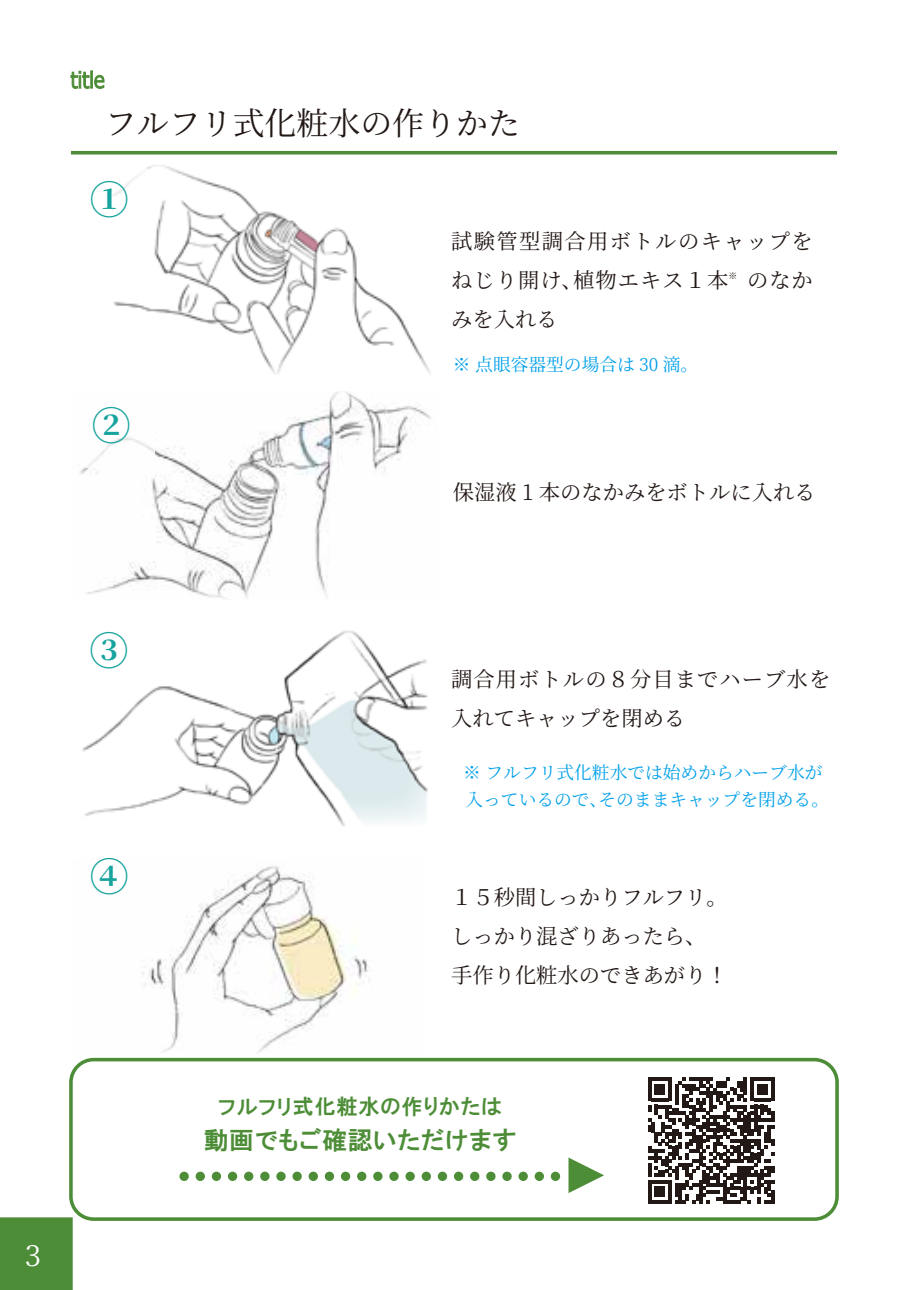
<style>
.page{position:relative;width:908px;height:1290px;background:#fff}
.page>*{position:absolute;margin:0;border:0;box-sizing:border-box;transform-origin:0 0}
.t1{font:700 39px "Noto Serif JP";color:#17a49e}
.t2{font:32px "Noto Serif JP";color:#221815}
.t3{font:28.25px "Noto Serif JP";color:#fff;scale:1.05 1}
.t4{font:24.75px "HGP Gothic E";letter-spacing:.03em;color:#4d8d37}
.t5{font:21.25px/39px "Noto Serif JP";color:#221815}
.t6{font:21.25px/39px "Noto Serif JP";letter-spacing:.065em;color:#221815}
.t7{font:21.25px/39px "Noto Serif JP";letter-spacing:.05em;color:#221815}
.t8{font:21.25px "HGP Gothic E";letter-spacing:.03em;color:#4d8d37}
.t9{font:17.75px/26.5px "Noto Serif JP";color:#00a0e9}
.t10{font:8.75px "Noto Serif JP";color:#221815}
</style>
<div class="page">
<div style="left:0;top:1217px;width:73px;height:73px;background:#4d8d37"></div>
<hr style="left:71px;top:151px;width:765px;height:3px;background:#4d8d37">
<svg style="left:70px;top:70px;width:35px;height:19px"></svg>
<div style="left:69px;top:1058px;width:769px;height:163px;border:4px solid #4d8d37;border-radius:23px"></div>
<img style="left:113px;top:165px;width:317px;height:209px">
<img style="left:80px;top:392px;width:351px;height:207px">
<img style="left:82px;top:630px;width:346px;height:196px">
<svg style="left:648px;top:1077px;width:126px;height:127px"></svg>
<hr style="left:770px;top:1190px;width:4px;height:14px;background:#221815">
<div style="left:373px;top:1171px;width:9px;height:10px;background:#4d8d37;border-radius:50%"></div>
<div style="left:389px;top:1171px;width:9px;height:10px;background:#4d8d37;border-radius:50%"></div>
<div style="left:405px;top:1171px;width:9px;height:10px;background:#4d8d37;border-radius:50%"></div>
<svg style="left:421px;top:1171px;width:10px;height:10px"></svg>
<svg style="left:437px;top:1171px;width:10px;height:10px"></svg>
<svg style="left:453px;top:1171px;width:10px;height:10px"></svg>
<div style="left:470px;top:1171px;width:9px;height:10px;background:#4d8d37;border-radius:50%"></div>
<div style="left:486px;top:1171px;width:9px;height:10px;background:#4d8d37;border-radius:50%"></div>
<div style="left:502px;top:1171px;width:9px;height:10px;background:#4d8d37;border-radius:50%"></div>
<div style="left:518px;top:1171px;width:9px;height:10px;background:#4d8d37;border-radius:50%"></div>
<svg style="left:534px;top:1171px;width:9px;height:10px"></svg>
<svg style="left:550px;top:1171px;width:10px;height:10px"></svg>
<svg style="left:568px;top:1157px;width:36px;height:36px"></svg>
<img style="left:142px;top:865px;width:226px;height:188px">
<div style="left:73px;top:843px;width:80px;height:77px;background:#fff;border-radius:15px"></div>
<div style="left:179px;top:1171px;width:10px;height:10px;background:#4d8d37;border-radius:50%"></div>
<svg style="left:195px;top:1171px;width:10px;height:10px"></svg>
<div style="left:212px;top:1171px;width:9px;height:10px;background:#4d8d37;border-radius:50%"></div>
<div style="left:228px;top:1171px;width:9px;height:10px;background:#4d8d37;border-radius:50%"></div>
<div style="left:244px;top:1171px;width:9px;height:10px;background:#4d8d37;border-radius:50%"></div>
<div style="left:260px;top:1171px;width:9px;height:10px;background:#4d8d37;border-radius:50%"></div>
<div style="left:276px;top:1171px;width:9px;height:10px;background:#4d8d37;border-radius:50%"></div>
<div style="left:292px;top:1171px;width:10px;height:10px;background:#4d8d37;border-radius:50%"></div>
<svg style="left:308px;top:1171px;width:10px;height:10px"></svg>
<svg style="left:324px;top:1171px;width:10px;height:10px"></svg>
<div style="left:341px;top:1171px;width:9px;height:10px;background:#4d8d37;border-radius:50%"></div>
<div style="left:357px;top:1171px;width:9px;height:10px;background:#4d8d37;border-radius:50%"></div>
<div style="left:73px;top:165px;width:80px;height:77px;background:#fff;border-radius:15px"></div>
<div style="left:75px;top:392px;width:80px;height:76px;background:#fff;border-radius:15px"></div>
<div style="left:72px;top:616px;width:81px;height:77px;background:#fff;border-radius:15px"></div>
<h2 class="t2" style="left:105px;top:105px;width:416px">フルフリ式化粧水の作りかた</h2>
<h1 class="t1" style="left:90px;top:177px;width:40px">①</h1>
<h1 class="t1" style="left:92px;top:404px;width:40px">②</h1>
<p class="t6" style="left:451px;top:222px;width:363px">試験管型調合用ボトルのキャップをねじり開け、植物エキス１本</p>
<p class="t10" style="left:728px;top:270px;width:19px">※　</p>
<p class="t5" style="left:746px;top:261px;width:67px">のなか</p>
<p class="t5" style="left:451px;top:300px;width:108px">みを入れる</p>
<p class="t9" style="left:453px;top:352px;width:247px">※ 点眼容器型の場合は 30 滴。</p>
<p class="t5" style="left:453px;top:473px;width:364px">保湿液 1 本のなかみをボトルに入れる</p>
<h1 class="t1" style="left:90px;top:628px;width:40px">③</h1>
<h1 class="t1" style="left:90px;top:855px;width:40px">④</h1>
<h3 class="t3" style="left:25px;top:1240px;width:17px">3</h3>
<p class="t7" style="left:451px;top:660px;width:380px">調合用ボトルの８分目までハーブ水を入れてキャップを閉める</p>
<p class="t9" style="left:463px;top:760px;width:367px">※ フルフリ式化粧水では始めからハーブ水が入っているので、そのままキャップを閉める。</p>
<p class="t5" style="left:451px;top:878px;width:278px">１５秒間しっかりフルフリ。しっかり混ざりあったら、手作り化粧水のできあがり！</p>
<p class="t8" style="left:218px;top:1095px;width:285px">フルフリ式化粧水の作りかたは</p>
<p class="t4" style="left:203px;top:1127px;width:314px">動画でもご確認いただけます</p>
</div>
